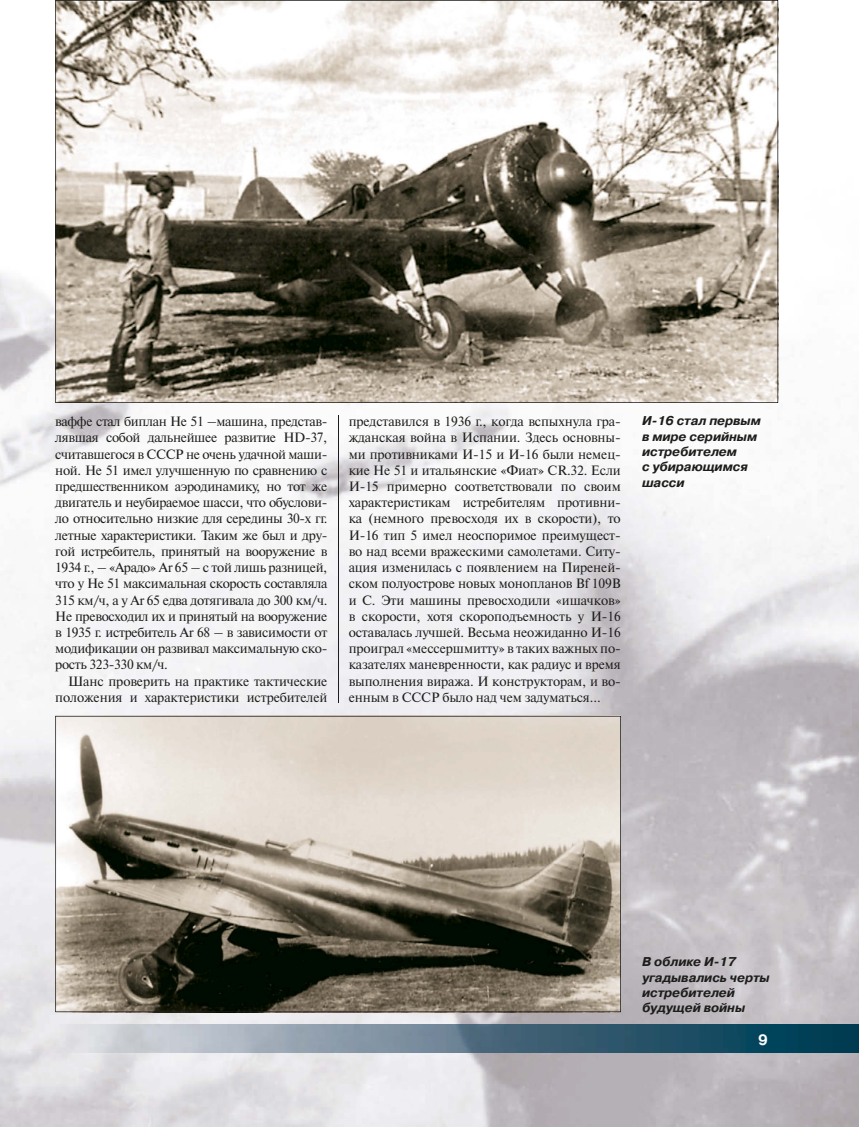
<style>
.page{position:relative;width:859px;height:1127px;background:#fff}
.page>*{position:absolute;margin:0;border:0;box-sizing:border-box;transform-origin:0 0}
.t1{font:700 15px "Pragmatica C";color:#fff}
.t2{font:13.5px/16.2px "Newton C";letter-spacing:-.01em;color:#1d1d1b;text-align:justify}
.t3{font:italic 700 12.75px/15.3px "Pragmatica C";letter-spacing:-.005em;color:#1d1d1b}
</style>
<div class="page">
<img style="left:0;top:0;width:859px;height:1127px">
<img style="left:55px;top:1024px;width:804px;height:29px">
<svg style="left:55px;top:0;width:723px;height:403px"></svg>
<svg style="left:55px;top:716px;width:566px;height:296px;background:#9f988b"></svg>
<hr style="left:338px;top:416px;width:1px;height:287px;background:#1d1d1b">
<p class="t2" style="left:55px;top:415px;width:274px">ваффе стал биплан Не 51 –машина, представ&shy;лявшая собой дальнейшее развитие HD-37, считавшегося в СССР не очень удачной маши&shy;ной. Не 51 имел улучшенную по сравнению с предшественником аэродинамику, но тот же двигатель и неубираемое шасси, что обуслови&shy;ло относительно низкие для середины 30-х гг. летные характеристики. Таким же был и дру&shy;гой истребитель, принятый на вооружение в 1934 г., – «Арадо» Ar 65 – с той лишь разницей, что у Не 51 максимальная скорость составляла 315 км/ч, а у Ar 65 едва дотягивала до 300 км/ч.<br>Не превосходил их и принятый на вооружение в 1935 г. истребитель Ar 68 – в зависимости от модификации он развивал максимальную ско&shy;рость 323-330 км/ч.</p>
<p class="t2" style="left:55px;top:674px;width:274px;text-align:right">Шанс проверить на практике тактические положения и характеристики истребителей</p>
<p class="t2" style="left:349px;top:415px;width:274px">представился в 1936 г., когда вспыхнула гра&shy;жданская война в Испании. Здесь основны&shy;ми противниками И-15 и И-16 были немец&shy;кие Не 51 и итальянские «Фиат» CR.32. Если И-15 примерно соответствовали по своим характеристикам истребителям противни&shy;ка (немного превосходя их в скорости), то И-16 тип 5 имел неоспоримое преимущест&shy;во над всеми вражескими самолетами. Ситу&shy;ация изменилась с появлением на Пиреней&shy;ском полуострове новых монопланов Bf 109B и С. Эти машины превосходили «ишачков» в скорости, хотя скороподъемность у И-16 оставалась лучшей. Весьма неожиданно И-16 проиграл «мессершмитту» в таких важных по&shy;казателях маневренности, как радиус и время выполнения виража. И конструкторам, и во&shy;енным в СССР было над чем задуматься…</p>
<p class="t3" style="left:642px;top:414px;width:120px">И-16 стал первым в мире серийным истребителем<br>с убирающимся шасси</p>
<p class="t3" style="left:642px;top:955px;width:129px">В облике И-17 угадывались черты истребителей будущей войны</p>
<p class="t1" style="left:758px;top:1034px;width:11px">9</p>
</div>
